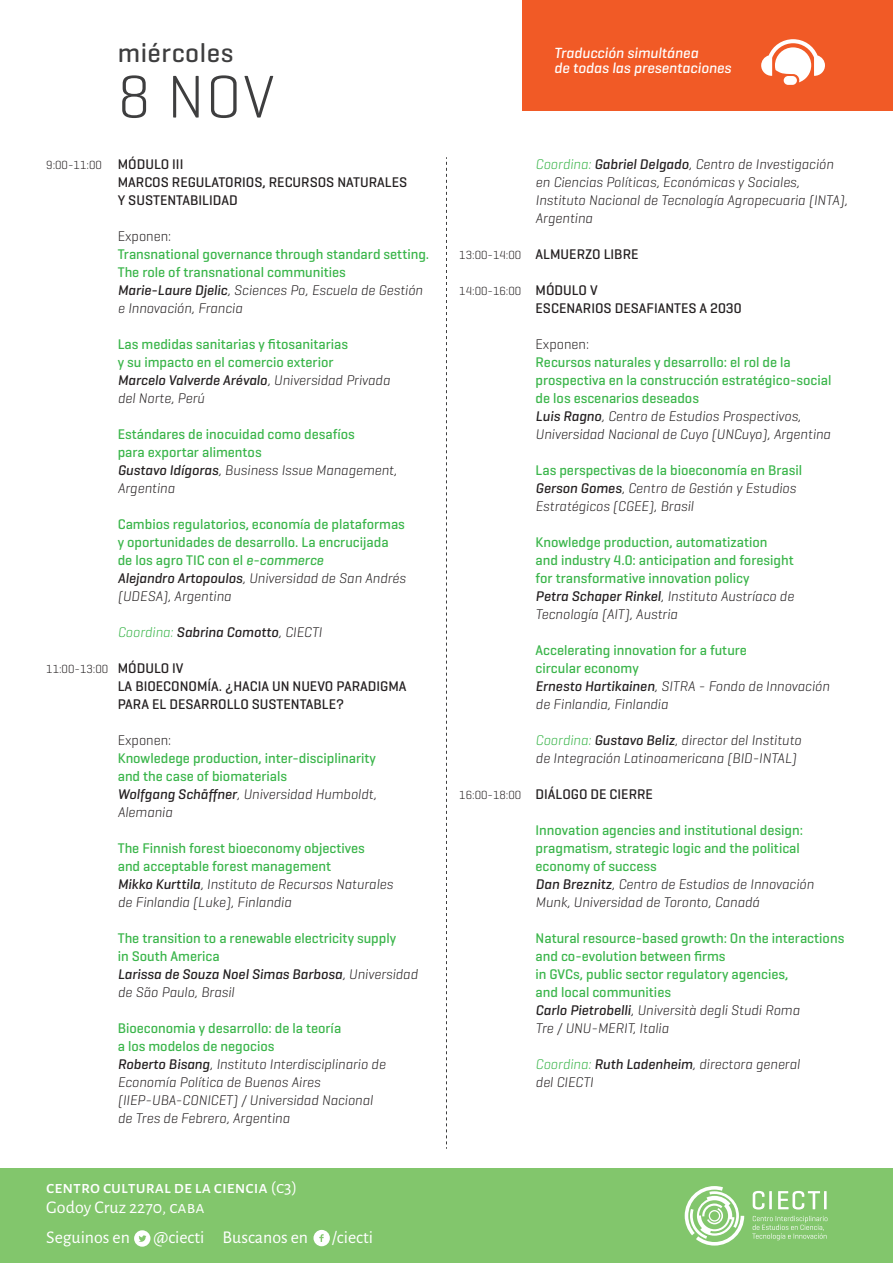
<style>
.page{position:relative;width:893px;height:1263px;background:#fff}
.page>*{position:absolute;margin:0;border:0;box-sizing:border-box;transform-origin:0 0}
.t1{font:300 61.2px "Geogrotesque";color:#3e3e3f}
.t2{font:500 27px "Geogrotesque";letter-spacing:.02em;color:#3e3e3f}
.t3{font:17.85px/29.2px "Alegreya Sans";color:#fff}
.t4{font:500 17.85px "Alegreya Sans SC";color:#fff}
.t5{font:italic 500 15px/15px "Geogrotesque";color:#fff}
.t6{font:500 14.25px/18px "Geogrotesque";color:#3ab54a}
.t7{font:italic 300 14.25px/18px "Geogrotesque";color:#231f20}
.t8{font:500 14.25px/18px "Geogrotesque";color:#231f20}
.t9{font:italic 500 14.25px "Geogrotesque";color:#231f20}
.t10{font:300 14.25px "Geogrotesque";color:#231f20}
.t11{font:300 12px "Geogrotesque";color:#231f20}
.s1{font-style:italic;color:#231f20}
.s2{font-weight:300;font-style:italic;color:#231f20}
.s3{font-style:italic}
.s4{font-weight:300;color:#3ab54a}
.s5{font-weight:300}
.s6{font-weight:500;font-style:normal;color:#3ab54a}
.s7{font-weight:500}
.s8{font-weight:400}
.s9{font-family:"Alegreya Sans SC"}
.s10{color:#3ab54a}
</style>
<div class="page">
<div style="left:523px;top:0;width:370px;height:110px;background:#f15a26"></div>
<div style="left:0;top:1168px;width:893px;height:95px;background:#82c66c"></div>
<svg style="left:313px;top:1230px;width:17px;height:16px"></svg>
<svg style="left:134px;top:1230px;width:16px;height:17px"></svg>
<svg style="left:761px;top:39px;width:64px;height:43px"></svg>
<div style="left:784px;top:76px;width:13px;height:9px;background:#fff;border-radius:4px"></div>
<svg style="left:752px;top:1216px;width:75px;height:24px"></svg>
<svg style="left:753px;top:1191px;width:11px;height:18px"></svg>
<hr style="left:769px;top:1191px;width:3px;height:18px;background:#fff">
<svg style="left:778px;top:1191px;width:42px;height:18px"></svg>
<hr style="left:824px;top:1191px;width:3px;height:18px;background:#fff">
<svg style="left:685px;top:1186px;width:59px;height:59px"></svg>
<svg style="left:446px;top:157px;width:1px;height:992px"></svg>
<p class="t11" style="left:46px;top:158px;width:57px">9:00-11:00</p>
<p class="t11" style="left:46px;top:662px;width:64px">11:00-13:00</p>
<h2 class="t2" style="left:118px;top:36px;width:117px">miércoles</h2>
<h1 class="t1" style="left:118px;top:59px;width:158px">8 NOV</h1>
<p class="t8" style="left:118px;top:155px;width:291px">MÓDULO III<br>MARCOS REGULATORIOS, RECURSOS NATURALES<br>Y SUSTENTABILIDAD</p>
<p class="t10" style="left:118px;top:227px;width:55px">Exponen:</p>
<p class="t6" style="left:118px;top:245px;width:313px">Transnational governance through standard setting.<br>The role of transnational communities<br><span class="s1">Marie-Laure Djelic</span><span class="s2">, Sciences Po, Escuela de Gestión e Innovación, Francia</span></p>
<p class="t6" style="left:118px;top:335px;width:274px">Las medidas sanitarias y fitosanitarias<br>y su impacto en el comercio exterior<br><span class="s1">Marcelo Valverde Arévalo</span><span class="s2">, Universidad Privada del Norte, Perú</span></p>
<p class="t6" style="left:118px;top:425px;width:281px">Estándares de inocuidad como desafíos<br>para exportar alimentos<br><span class="s1">Gustavo Idígoras</span><span class="s2">, Business Issue Management,<br>Argentina</span></p>
<p class="t6" style="left:118px;top:515px;width:290px">Cambios regulatorios, economía de plataformas y oportunidades de desarrollo. La encrucijada de los agro TIC con el <span class="s3">e-commerce<br></span><span class="s1">Alejandro Artopoulos</span><span class="s2">, Universidad de San Andrés (UDESA), Argentina</span></p>
<p class="t9" style="left:118px;top:623px;width:206px"><span class="s4">Coordina:</span> Sabrina Comotto<span class="s5">, CIECTI</span></p>
<p class="t8" style="left:118px;top:659px;width:290px">MÓDULO IV<br>LA BIOECONOMÍA. ¿HACIA UN NUEVO PARADIGMA<br>PARA EL DESARROLLO SUSTENTABLE?</p>
<p class="t10" style="left:118px;top:731px;width:55px">Exponen:</p>
<p class="t6" style="left:118px;top:749px;width:260px">Knowledege production, inter-disciplinarity and the case of biomaterials<br><span class="s1">Wolfgang Schäffner</span><span class="s2">, Universidad Humboldt,<br>Alemania</span></p>
<p class="t6" style="left:118px;top:839px;width:277px">The Finnish forest bioeconomy objectives<br>and acceptable forest management<br><span class="s1">Mikko Kurttila</span><span class="s2">, Instituto de Recursos Naturales de Finlandia (Luke), Finlandia</span></p>
<p class="t6" style="left:118px;top:929px;width:302px">The transition to a renewable electricity supply<br>in South America<br><span class="s1">Larissa de Souza Noel Simas Barbosa</span><span class="s2">, Universidad de São Paulo, Brasil</span></p>
<p class="t7" style="left:118px;top:1019px;width:269px"><span class="s6">Bioeconomia y desarrollo: de la teoría<br>a los modelos de negocios<br></span><span class="s7">Roberto Bisang</span>, Instituto Interdisciplinario de Economía Política de Buenos Aires (IIEP-UBA-CONICET) / Universidad Nacional de Tres de Febrero, Argentina</p>
<p class="t4" style="left:46px;top:1175px;width:252px">centro cultural de la ciencia <span class="s8">(c3)</span></p>
<p class="t3" style="left:46px;top:1192px;width:160px">Godoy Cruz 2270, <span class="s9">caba<br></span>Seguinos en</p>
<p class="t3" style="left:154px;top:1221px;width:156px">@ciecti Buscanos en</p>
<p class="t3" style="left:332px;top:1221px;width:43px">/ciecti</p>
<p class="t5" style="left:554px;top:45px;width:179px">Traducción simultánea<br>de todas las presentaciones</p>
<p class="t11" style="left:459px;top:248px;width:64px">13:00-14:00</p>
<p class="t11" style="left:459px;top:284px;width:64px">14:00-16:00</p>
<p class="t11" style="left:459px;top:788px;width:64px">16:00-18:00</p>
<p class="t7" style="left:536px;top:155px;width:314px"><span class="s10">Coordina:</span> <span class="s7">Gabriel Delgado</span>, Centro de Investigación en Ciencias Políticas, Económicas y Sociales, Instituto Nacional de Tecnología Agropecuaria (INTA), Argentina</p>
<p class="t8" style="left:536px;top:245px;width:104px">ALMUERZO LIBRE</p>
<p class="t8" style="left:536px;top:281px;width:208px">MÓDULO V<br>ESCENARIOS DESAFIANTES A 2030</p>
<p class="t10" style="left:536px;top:335px;width:55px">Exponen:</p>
<p class="t6" style="left:536px;top:353px;width:297px">Recursos naturales y desarrollo: el rol de la prospectiva en la construcción estratégico-social de los escenarios deseados<br><span class="s1">Luis Ragno</span><span class="s2">, Centro de Estudios Prospectivos, Universidad Nacional de Cuyo (UNCuyo), Argentina</span></p>
<p class="t7" style="left:536px;top:461px;width:268px"><span class="s6">Las perspectivas de la bioeconomía en Brasil<br></span><span class="s7">Gerson Gomes</span>, Centro de Gestión y Estudios<br>Estratégicos (CGEE), Brasil</p>
<p class="t6" style="left:536px;top:533px;width:260px">Knowledge production, automatization<br>and industry 4.0: anticipation and foresight for transformative innovation policy<br><span class="s1">Petra Schaper Rinkel</span><span class="s2">, Instituto Austríaco de Tecnología (AIT), Austria</span></p>
<p class="t6" style="left:536px;top:641px;width:295px">Accelerating innovation for a future<br>circular economy<br><span class="s1">Ernesto Hartikainen</span><span class="s2">, SITRA - Fondo de Innovación de Finlandia, Finlandia</span></p>
<p class="t7" style="left:536px;top:731px;width:267px"><span class="s10">Coordina:</span> <span class="s7">Gustavo Beliz</span>, director del Instituto de Integración Latinoamericana (BID-INTAL)</p>
<p class="t8" style="left:536px;top:785px;width:119px">DIÁLOGO DE CIERRE</p>
<p class="t6" style="left:536px;top:821px;width:280px">Innovation agencies and institutional design: pragmatism, strategic logic and the political economy of success<br><span class="s1">Dan Breznitz</span><span class="s2">, Centro de Estudios de Innovación Munk, Universidad de Toronto, Canadá</span></p>
<p class="t6" style="left:536px;top:929px;width:310px">Natural resource-based growth: On the interactions and co-evolution between firms<br>in GVCs, public sector regulatory agencies,<br>and local communities<br><span class="s1">Carlo Pietrobelli</span><span class="s2">, Università degli Studi Roma<br>Tre / UNU-MERIT, Italia</span></p>
<p class="t7" style="left:536px;top:1055px;width:266px"><span class="s10">Coordina:</span> <span class="s7">Ruth Ladenheim</span>, directora general del CIECTI</p>
</div>
